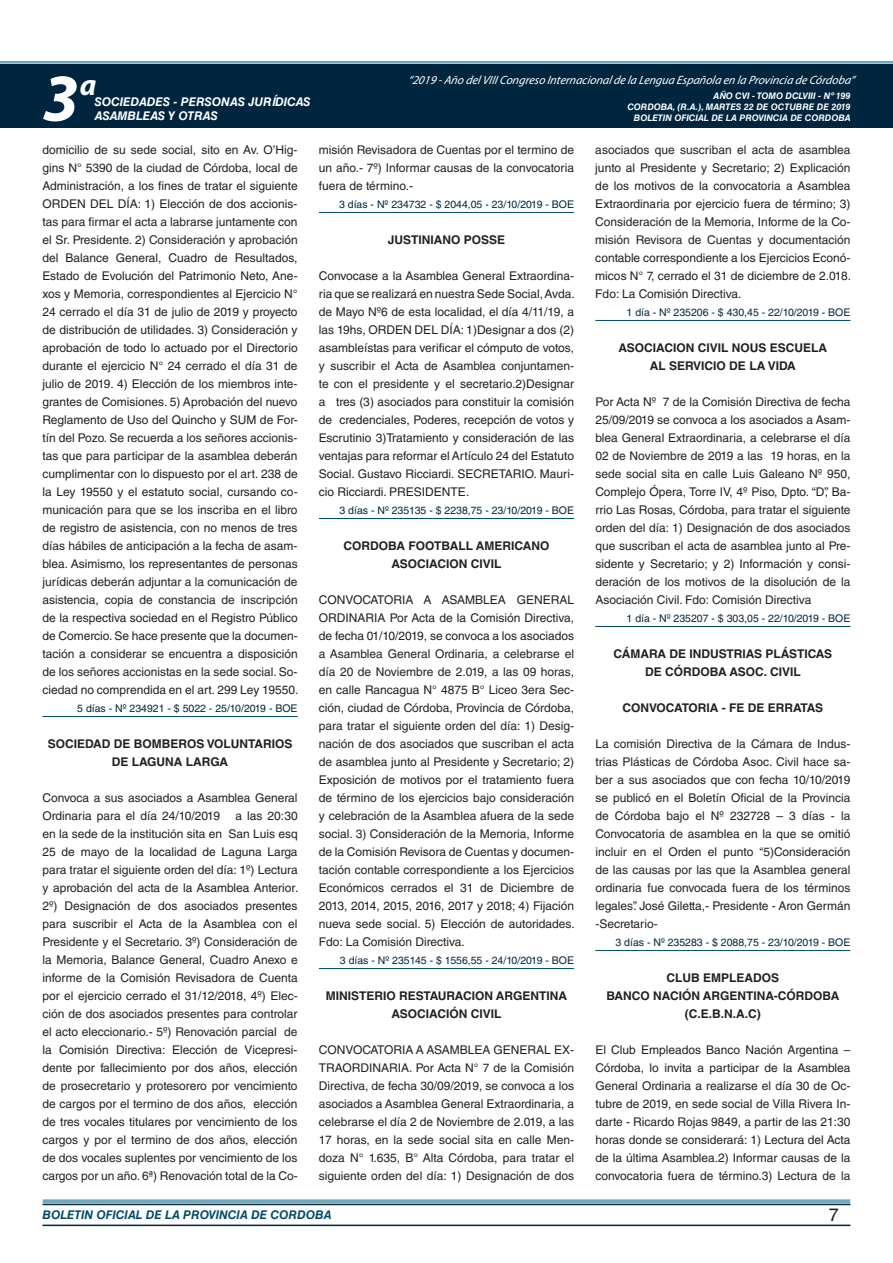
<style>
.page{position:relative;width:893px;height:1263px;background:#fff}
.page>*{position:absolute;margin:0;border:0;box-sizing:border-box;transform-origin:0 0}
.t1{font:italic 700 67.5px "Myriad Pro";color:#fff}
.t2{font:italic 700 30px "Myriad Pro";color:#fff}
.t3{font:18px "Helvetica LT Std";color:#231f20}
.t4{font:12px/18px "Helvetica LT Std";color:#231f20;text-align:justify}
.t5{font:700 12px/18px "Helvetica LT Std";color:#231f20;text-align:center}
.t6{font:italic 12px "Myriad Pro";color:#fff}
.t7{font:italic 700 12px "Helvetica LT Std";color:#fff}
.t8{font:italic 700 12px "Helvetica LT Std";color:#004b6c}
.t9{font:10.5px "Helvetica LT Std";color:#00263f}
.t10{font:italic 700 9px/10.8px "Helvetica LT Std";color:#fff;text-align:right}
</style>
<div class="page">
<div style="left:0;top:61px;width:893px;height:6px;background:#fff;opacity:.75"></div>
<div style="left:0;top:64px;width:893px;height:64px;background:#00263f"></div>
<hr style="left:43px;top:1224px;width:807px;height:2px;background:#00263f">
<div style="left:42px;top:1198px;width:809px;height:8px;background:#fff;opacity:.75"></div>
<hr style="left:43px;top:716px;width:255px;height:1px;background:#004b6c">
<hr style="left:319px;top:212px;width:255px;height:1px;background:#004b6c">
<hr style="left:319px;top:518px;width:255px;height:1px;background:#004b6c">
<hr style="left:319px;top:968px;width:255px;height:1px;background:#004b6c">
<hr style="left:595px;top:320px;width:255px;height:1px;background:#004b6c">
<hr style="left:595px;top:626px;width:255px;height:1px;background:#004b6c">
<hr style="left:595px;top:950px;width:255px;height:1px;background:#004b6c">
<h2 class="t2" style="left:80px;top:66px;width:18px">a</h2>
<p class="t6" style="left:408px;top:72px;width:448px">“2019 -Año delVIIICongreso Internacionalde la Lengua Esp añola en la Provincia de Córdoba”</p>
<h1 class="t1" style="left:43px;top:54px;width:38px">3</h1>
<p class="t10" style="left:627px;top:91px;width:225px">AÑO CVI - TOMO DCLVIII - Nº 199<br>CORDOBA, (R.A.), MARTES 22 DE OCTUBRE DE 2019<br>BOLETIN OFICIAL DE LA PROVINCIA DE CORDOBA</p>
<p class="t7" style="left:95px;top:94px;width:217px">SOCIEDADES - PERSONAS JURÍDICAS</p>
<p class="t7" style="left:95px;top:109px;width:125px">ASAMBLEAS Y OTRAS</p>
<p class="t4" style="left:43px;top:141px;width:257px">domicilio de su sede social, sito en Av. O’Hig&shy;gins N° 5390 de la ciudad de Córdoba, local de Administración, a los fines de tratar el siguiente ORDEN DEL DÍA: 1) Elección de dos accionis&shy;tas para firmar el acta a labrarse juntamente con el Sr. Presidente. 2) Consideración y aprobación del Balance General, Cuadro de Resultados, Estado de Evolución del Patrimonio Neto, Ane&shy;xos y Memoria, correspondientes al Ejercicio N° 24 cerrado el día 31 de julio de 2019 y proyecto de distribución de utilidades. 3) Consideración y aprobación de todo lo actuado por el Directorio durante el ejercicio N° 24 cerrado el día 31 de julio de 2019. 4) Elección de los miembros inte&shy;grantes de Comisiones. 5) Aprobación del nuevo Reglamento de Uso del Quincho y SUM de For&shy;tín del Pozo. Se recuerda a los señores accionis&shy;tas que para participar de la asamblea deberán cumplimentar con lo dispuesto por el art. 238 de la Ley 19550 y el estatuto social, cursando co&shy;municación para que se los inscriba en el libro de registro de asistencia, con no menos de tres días hábiles de anticipación a la fecha de asam&shy;blea. Asimismo, los representantes de personas jurídicas deberán adjuntar a la comunicación de asistencia, copia de constancia de inscripción de la respectiva sociedad en el Registro Público de Comercio. Se hace presente que la documen&shy;tación a considerar se encuentra a disposición de los señores accionistas en la sede social. So&shy;ciedad no comprendida en el art. 299 Ley 19550.</p>
<p class="t9" style="left:77px;top:702px;width:222px">5 días - Nº 234921 - $ 5022 - 25/10/2019 - BOE</p>
<p class="t5" style="left:48px;top:734px;width:246px">SOCIEDAD DE BOMBEROS VOLUNTARIOS<br>DE LAGUNA LARGA</p>
<p class="t4" style="left:43px;top:789px;width:257px">Convoca a sus asociados a Asamblea General<br>Ordinaria para el día 24/10/2019</p>
<p class="t4" style="left:43px;top:807px;width:257px;text-indent:193px">a las 20:30 en la sede de la institución sita en San Luis esq 25 de mayo de la localidad de Laguna Larga para tratar el siguiente orden del día: 1º) Lectura y aprobación del acta de la Asamblea Anterior.<br>2º) Designación de dos asociados presentes para suscribir el Acta de la Asamblea con el Presidente y el Secretario. 3º) Consideración de la Memoria, Balance General, Cuadro Anexo e informe de la Comisión Revisadora de Cuenta por el ejercicio cerrado el 31/12/2018, 4º) Elec&shy;ción de dos asociados presentes para controlar el acto eleccionario.- 5º) Renovación parcial de la Comisión Directiva: Elección de Vicepresi&shy;dente por fallecimiento por dos años, elección de prosecretario y protesorero por vencimiento de cargos por el termino de dos años, elección de tres vocales titulares por vencimiento de los cargos y por el termino de dos años, elección de dos vocales suplentes por vencimiento de los cargos por un año. 6ª) Renovación total de la Co-</p>
<p class="t4" style="left:319px;top:141px;width:257px">misión Revisadora de Cuentas por el termino de un año.- 7º) Informar causas de la convocatoria fuera de término.-</p>
<p class="t9" style="left:339px;top:198px;width:236px">3 días - Nº 234732 - $ 2044,05 - 23/10/2019 - BOE</p>
<p class="t5" style="left:388px;top:230px;width:119px">JUSTINIANO POSSE</p>
<p class="t4" style="left:319px;top:267px;width:257px">Convocase a la Asamblea General Extraordina&shy;ria que se realizará en nuestra Sede Social, Avda. de Mayo Nº6 de esta localidad, el día 4/11/19, a las 19hs, ORDEN DEL DÍA: 1)Designar a dos (2) asambleístas para verificar el cómputo de votos, y suscribir el Acta de Asamblea conjuntamen&shy;te con el presidente y el secretario.2)Designar a tres (3) asociados para constituir la comisión de credenciales, Poderes, recepción de votos y Escrutinio 3)Tratamiento y consideración de las ventajas para reformar el Artículo 24 del Estatuto Social. Gustavo Ricciardi. SECRETARIO. Mauri&shy;cio Ricciardi. PRESIDENTE.</p>
<p class="t9" style="left:339px;top:504px;width:236px">3 días - Nº 235135 - $ 2238,75 - 23/10/2019 - BOE</p>
<p class="t5" style="left:344px;top:536px;width:207px">CORDOBA FOOTBALL AMERICANO<br>ASOCIACION CIVIL</p>
<p class="t4" style="left:319px;top:591px;width:257px">CONVOCATORIA A ASAMBLEA GENERAL ORDINARIA Por Acta de la Comisión Directiva, de fecha 01/10/2019, se convoca a los asociados a Asamblea General Ordinaria, a celebrarse el día 20 de Noviembre de 2.019, a las 09 horas, en calle Rancagua N° 4875 B° Liceo 3era Sec&shy;ción, ciudad de Córdoba, Provincia de Córdoba, para tratar el siguiente orden del día: 1) Desig&shy;nación de dos asociados que suscriban el acta de asamblea junto al Presidente y Secretario; 2)<br>Exposición de motivos por el tratamiento fuera de término de los ejercicios bajo consideración y celebración de la Asamblea afuera de la sede social. 3) Consideración de la Memoria, Informe de la Comisión Revisora de Cuentas y documen&shy;tación contable correspondiente a los Ejercicios Económicos cerrados el 31 de Diciembre de 2013, 2014, 2015, 2016, 2017 y 2018; 4) Fijación nueva sede social. 5) Elección de autoridades.<br>Fdo: La Comisión Directiva.</p>
<p class="t9" style="left:340px;top:954px;width:236px">3 días - Nº 235145 - $ 1556,55 - 24/10/2019 - BOE</p>
<p class="t5" style="left:326px;top:986px;width:243px">MINISTERIO RESTAURACION ARGENTINA<br>ASOCIACIÓN CIVIL</p>
<p class="t4" style="left:319px;top:1041px;width:257px">CONVOCATORIA A ASAMBLEA GENERAL EX-TRAORDINARIA. Por Acta N° 7 de la Comisión Directiva, de fecha 30/09/2019, se convoca a los asociados a Asamblea General Extraordinaria, a celebrarse el día 2 de Noviembre de 2.019, a las 17 horas, en la sede social sita en calle Men&shy;doza N° 1.635, B° Alta Córdoba, para tratar el siguiente orden del día: 1) Designación de dos</p>
<p class="t4" style="left:595px;top:141px;width:257px">asociados que suscriban el acta de asamblea junto al Presidente y Secretario; 2) Explicación de los motivos de la convocatoria a Asamblea Extraordinaria por ejercicio fuera de término; 3)<br>Consideración de la Memoria, Informe de la Co&shy;misión Revisora de Cuentas y documentación contable correspondiente a los Ejercicios Econó&shy;micos N° 7, cerrado el 31 de diciembre de 2.018.<br>Fdo: La Comisión Directiva.</p>
<p class="t9" style="left:627px;top:306px;width:225px">1 día - Nº 235206 - $ 430,45 - 22/10/2019 - BOE</p>
<p class="t5" style="left:619px;top:338px;width:210px">ASOCIACION CIVIL NOUS ESCUELA<br>AL SERVICIO DE LA VIDA</p>
<p class="t4" style="left:595px;top:393px;width:257px">Por Acta Nº 7 de la Comisión Directiva de fecha 25/09/2019 se convoca a los asociados a Asam&shy;blea General Extraordinaria, a celebrarse el día 02 de Noviembre de 2019 a las 19 horas, en la sede social sita en calle Luis Galeano Nº 950, Complejo Ópera, Torre IV, 4º Piso, Dpto. “D”, Ba&shy;rrio Las Rosas, Córdoba, para tratar el siguiente orden del día: 1) Designación de dos asociados que suscriban el acta de asamblea junto al Pre&shy;sidente y Secretario; y 2) Información y consi&shy;deración de los motivos de la disolución de la Asociación Civil. Fdo: Comisión Directiva</p>
<p class="t9" style="left:627px;top:612px;width:225px">1 día - Nº 235207 - $ 303,05 - 22/10/2019 - BOE</p>
<p class="t5" style="left:613px;top:644px;width:220px">CÁMARA DE INDUSTRIAS PLÁSTICAS<br>DE CÓRDOBA ASOC. CIVIL</p>
<p class="t5" style="left:623px;top:698px;width:202px">CONVOCATORIA - FE DE ERRATAS</p>
<p class="t4" style="left:595px;top:735px;width:257px">La comisión Directiva de la Cámara de Indus&shy;trias Plásticas de Córdoba Asoc. Civil hace sa&shy;ber a sus asociados que con fecha 10/10/2019 se publicó en el Boletín Oficial de la Provincia de Córdoba bajo el Nº 232728 – 3 días - la Convocatoria de asamblea en la que se omitió incluir en el Orden el punto “5)Consideración de las causas por las que la Asamblea general ordinaria fue convocada fuera de los términos legales”. José Giletta,- Presidente - Aron Germán -Secretario-</p>
<p class="t9" style="left:615px;top:936px;width:236px">3 días - Nº 235283 - $ 2088,75 - 23/10/2019 - BOE</p>
<p class="t5" style="left:606px;top:968px;width:235px">CLUB EMPLEADOS<br>BANCO NACIÓN ARGENTINA-CÓRDOBA (C.E.B.N.A.C)</p>
<p class="t4" style="left:595px;top:1041px;width:257px">El Club Empleados Banco Nación Argentina – Córdoba, lo invita a participar de la Asamblea General Ordinaria a realizarse el día 30 de Oc&shy;tubre de 2019, en sede social de Villa Rivera In&shy;darte - Ricardo Rojas 9849, a partir de las 21:30 horas donde se considerará: 1) Lectura del Acta de la última Asamblea.2) Informar causas de la convocatoria fuera de término.3) Lectura de la</p>
<p class="t8" style="left:43px;top:1208px;width:290px">BOLETIN OFICIAL DE LA PROVINCIA DE CORDOBA</p>
<h3 class="t3" style="left:829px;top:1204px;width:12px">7</h3>
</div>
